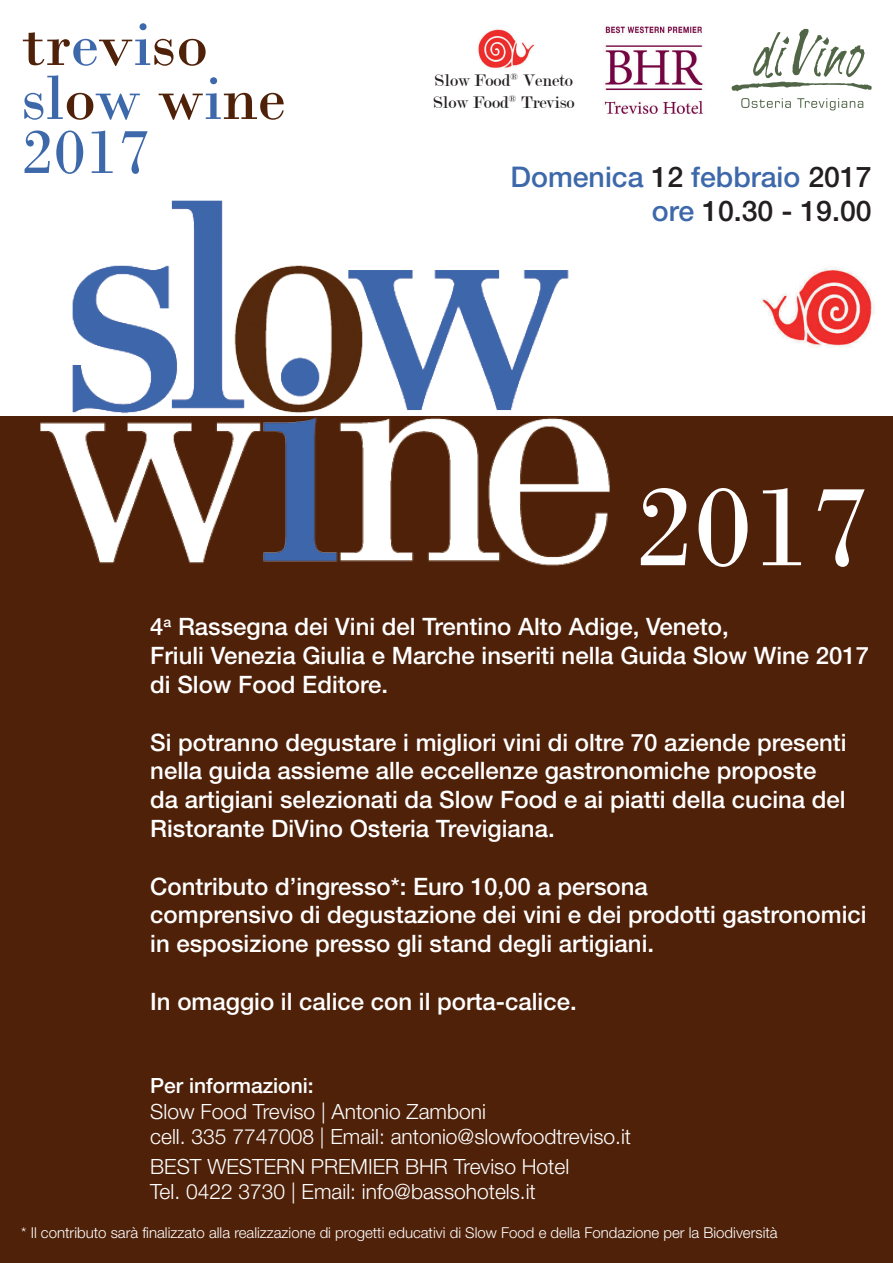
<style>
.page{position:relative;width:893px;height:1263px;background:#fff}
.page>*{position:absolute;margin:0;border:0;box-sizing:border-box;transform-origin:0 0}
.t1{font:120px "Bodoni";color:#fff}
.t2{font:66px/54px "Bodoni";color:#3d68aa}
.t3{font:500 28.5px/34.2px "Helvetica Neue";color:#3d68aa;text-align:right}
.t4{font:500 24px/28.8px "Helvetica Neue";color:#fff}
.t5{font:300 21px/25.2px "Helvetica Neue";color:#fff}
.t6{font:500 21px "Helvetica Neue";color:#fff}
.t7{font:18px/21.6px "Modern";color:#231f20}
.t8{font:300 15px "Helvetica Neue";color:#fff}
.s1{color:#4f2109}
.s2{color:#231f20}
</style>
<div class="page">
<div style="left:0;top:417px;width:893px;height:846px;background:#4f2109"></div>
<img style="left:604px;top:26px;width:100px;height:88px">
<svg style="left:731px;top:29px;width:141px;height:62px"></svg>
<svg style="left:741px;top:98px;width:50px;height:10px"></svg>
<svg style="left:797px;top:98px;width:66px;height:12px"></svg>
<img style="left:477px;top:28px;width:58px;height:41px">
<img style="left:760px;top:267px;width:115px;height:81px">
<img style="left:4px;top:200px;width:641px;height:366px">
<h2 class="t2" style="left:21px;top:17px;width:266px"><span class="s1">tr</span>e<span class="s1">v</span>i<span class="s1">so </span>sl<span class="s1">o</span>w <span class="s1">w</span>i<span class="s1">ne<br></span>2017</h2>
<p class="t7" style="left:433px;top:70px;width:143px">Slow Food<sup>®</sup> Veneto<br>Slow Food<sup>®</sup> Treviso</p>
<p class="t3" style="left:510px;top:159px;width:363px">Domenica <span class="s2">12</span> febbraio <span class="s2">2017 </span>ore <span class="s2">10.30 - 19.00</span></p>
<h1 class="t1" style="left:635px;top:455px;width:237px">2017</h1>
<p class="t4" style="left:150px;top:612px;width:721px">4<sup>a</sup> Rassegna dei Vini del Trentino Alto Adige, Veneto,<br>Friuli Venezia Giulia e Marche inseriti nella Guida Slow Wine 2017 di Slow Food Editore.</p>
<p class="t4" style="left:150px;top:727px;width:698px">Si potranno degustare i migliori vini di oltre 70 aziende presenti nella guida assieme alle eccellenze gastronomiche proposte da artigiani selezionati da Slow Food e ai piatti della cucina del Ristorante DiVino Osteria Trevigiana.</p>
<p class="t4" style="left:150px;top:871px;width:718px">Contributo d’ingresso*: Euro 10,00 a persona<br>comprensivo di degustazione dei vini e dei prodotti gastronomici in esposizione presso gli stand degli artigiani.</p>
<p class="t4" style="left:150px;top:986px;width:428px">In omaggio il calice con il porta-calice.</p>
<p class="t6" style="left:150px;top:1073px;width:165px">Per informazioni:</p>
<p class="t5" style="left:150px;top:1098px;width:482px">Slow Food Treviso | Antonio Zamboni<br>cell. 335 7747008 | Email: antonio@slowfoodtreviso.it</p>
<p class="t5" style="left:150px;top:1153px;width:421px">BEST WESTERN PREMIER BHR Treviso Hotel<br>Tel. 0422 3730 | Email: info@bassohotels.it</p>
<p class="t8" style="left:21px;top:1223px;width:758px">* Il contributo sarà finalizzato alla realizzazione di progetti educativi di Slow Food e della Fondazione per la Biodiversità</p>
</div>
